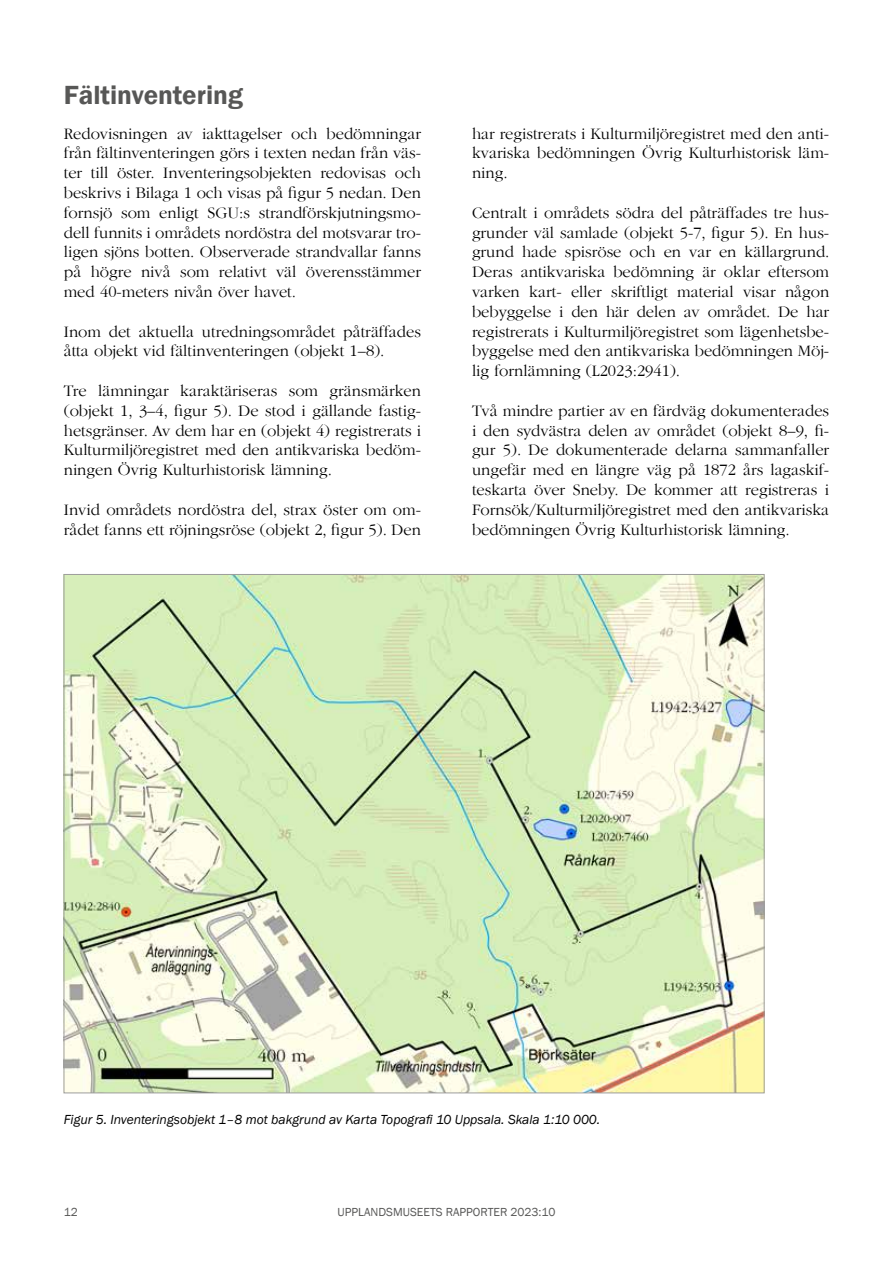
<style>
.page{position:relative;width:893px;height:1263px;background:#fff}
.page>*{position:absolute;margin:0;border:0;box-sizing:border-box;transform-origin:0 0}
.t1{font:600 27px "Franklin Gothic";color:#575756}
.t2{font:300 16.5px/19.8px "ITC Garamond Std";color:#000;text-align:justify}
.t3{font:italic 13.5px "Franklin Gothic";color:#000}
.t4{font:12px "Franklin Gothic";color:#575756}
</style>
<div class="page">
<img style="left:66px;top:576px;width:696px;height:515px">
<h1 class="t1" style="left:64px;top:78px;width:181px">Fältinventering</h1>
<p class="t2" style="left:64px;top:124px;width:359px">Redovisningen av iakttagelser och bedömningar från fältinventeringen görs i texten nedan från väs&shy;ter till öster. Inventeringsobjekten redovisas och beskrivs i Bilaga 1 och visas på figur 5 nedan. Den fornsjö som enligt SGU:s strandförskjutningsmo&shy;dell funnits i områdets nordöstra del motsvarar tro&shy;ligen sjöns botten. Observerade strandvallar fanns på högre nivå som relativt väl överensstämmer med 40-meters nivån över havet.</p>
<p class="t2" style="left:64px;top:322px;width:359px">Inom det aktuella utredningsområdet påträffades åtta objekt vid fältinventeringen (objekt 1–8).</p>
<p class="t2" style="left:64px;top:381px;width:359px">Tre lämningar karaktäriseras som gränsmärken (objekt 1, 3–4, figur 5). De stod i gällande fastig&shy;hetsgränser. Av dem har en (objekt 4) registrerats i Kulturmiljöregistret med den antikvariska bedöm&shy;ningen Övrig Kulturhistorisk lämning.</p>
<p class="t2" style="left:64px;top:500px;width:359px">Invid områdets nordöstra del, strax öster om om&shy;rådet fanns ett röjningsröse (objekt 2, figur 5). Den</p>
<p class="t2" style="left:472px;top:124px;width:359px">har registrerats i Kulturmiljöregistret med den anti&shy;kvariska bedömningen Övrig Kulturhistorisk läm&shy;ning.</p>
<p class="t2" style="left:472px;top:203px;width:359px">Centralt i områdets södra del påträffades tre hus&shy;grunder väl samlade (objekt 5-7, figur 5). En hus&shy;grund hade spisröse och en var en källargrund.<br>Deras antikvariska bedömning är oklar eftersom varken kart- eller skriftligt material visar någon bebyggelse i den här delen av området. De har registrerats i Kulturmiljöregistret som lägenhetsbe&shy;byggelse med den antikvariska bedömningen Möj&shy;lig fornlämning (L2023:2941).</p>
<p class="t2" style="left:472px;top:401px;width:359px">Två mindre partier av en färdväg dokumenterades i den sydvästra delen av området (objekt 8–9, fi&shy;gur 5). De dokumenterade delarna sammanfaller ungefär med en längre väg på 1872 års lagaskif&shy;teskarta över Sneby. De kommer att registreras i Fornsök/Kulturmiljöregistret med den antikvariska bedömningen Övrig Kulturhistorisk lämning.</p>
<p class="t3" style="left:64px;top:1111px;width:538px">Figur 5. Inventeringsobjekt 1–8 mot bakgrund av Karta Topografi 10 Uppsala. Skala 1:10 000.</p>
<p class="t4" style="left:64px;top:1205px;width:16px">12</p>
<p class="t4" style="left:338px;top:1205px;width:219px">UPPLANDSMUSEETS RAPPORTER 2023:10</p>
</div>
